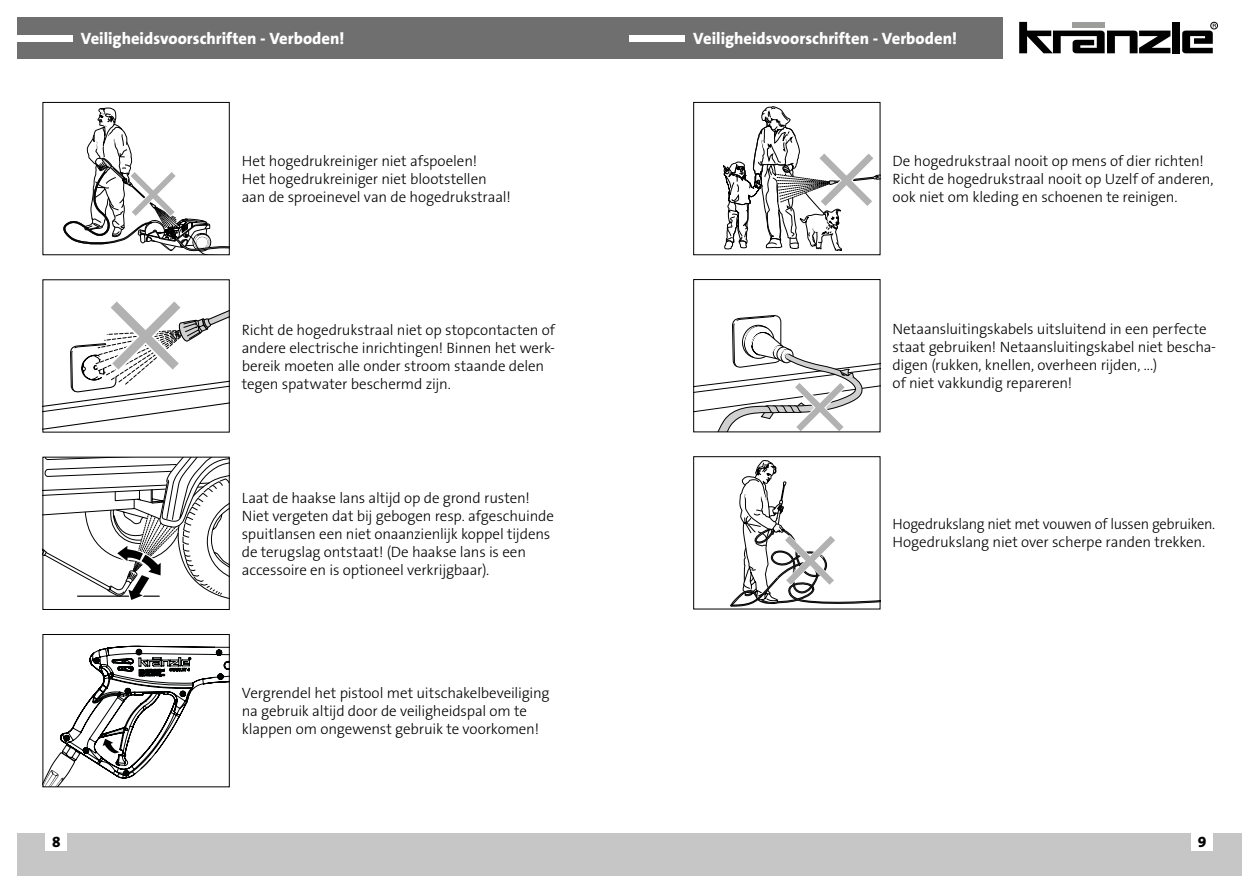
<style>
.page{position:relative;width:1259px;height:893px;background:#fff}
.page>*{position:absolute;margin:0;border:0;box-sizing:border-box;transform-origin:0 0}
.t1{font:16.5px "The Sans LP8 Ex Bld";color:#fff}
.t2{font:15px/18px "The Sans LP3 Lig";letter-spacing:-.01em;color:#000}
.t3{font:15px "The Sans LP8 Ex Bld";color:#000}
</style>
<div class="page">
<div style="left:629px;top:833px;width:613px;height:43px;background:#c6c6c6"></div>
<div style="left:17px;top:833px;width:612px;height:43px;background:#c6c6c6"></div>
<div style="left:1191px;top:833px;width:22px;height:18px;background:#fff"></div>
<div style="left:46px;top:833px;width:21px;height:18px;background:#fff"></div>
<div style="left:17px;top:17px;width:985px;height:41px;background:#706f6f"></div>
<div style="left:17px;top:35px;width:55px;height:6px;background:#fff"></div>
<div style="left:629px;top:35px;width:56px;height:6px;background:#fff"></div>
<svg style="left:1019px;top:22px;width:151px;height:31px"></svg>
<div style="left:1172px;top:22px;width:7px;height:31px;background:#000"></div>
<div style="left:1210px;top:22px;width:7px;height:7px;border:1px solid #000;border-radius:50%"></div>
<svg style="left:1182px;top:24px;width:34px;height:29px"></svg>
<svg style="left:44px;top:301px;width:184px;height:129px"></svg>
<svg style="left:695px;top:315px;width:183px;height:115px"></svg>
<div style="left:693px;top:279px;width:187px;height:153px;border:1px solid #000"></div>
<svg style="left:730px;top:460px;width:148px;height:146px"></svg>
<div style="left:693px;top:456px;width:187px;height:153px;border:1px solid #000"></div>
<svg style="left:723px;top:106px;width:155px;height:145px"></svg>
<div style="left:693px;top:102px;width:187px;height:153px;border:1px solid #000"></div>
<svg style="left:45px;top:459px;width:183px;height:141px"></svg>
<div style="left:43px;top:457px;width:187px;height:153px;border:1px solid #000"></div>
<svg style="left:64px;top:108px;width:164px;height:145px"></svg>
<div style="left:43px;top:102px;width:187px;height:153px;border:1px solid #000"></div>
<svg style="left:45px;top:645px;width:183px;height:140px"></svg>
<div style="left:43px;top:634px;width:187px;height:153px;border:1px solid #000"></div>
<p class="t1" style="left:81px;top:28px;width:265px">Veiligheidsvoorschriften - Verboden!</p>
<p class="t1" style="left:693px;top:28px;width:265px">Veiligheidsvoorschriften - Verboden!</p>
<p class="t2" style="left:242px;top:152px;width:271px">Het hogedrukreiniger niet afspoelen!<br>Het hogedrukreiniger niet blootstellen aan de sproeinevel van de hogedrukstraal!</p>
<p class="t2" style="left:242px;top:321px;width:315px">Richt de hogedrukstraal niet op stopcontacten of andere electrische inrichtingen! Binnen het werk&shy;bereik moeten alle onder stroom staande delen tegen spatwater beschermd zijn.</p>
<p class="t2" style="left:242px;top:489px;width:314px">Laat de haakse lans altijd op de grond rusten!<br>Niet vergeten dat bij gebogen resp. afgeschuinde spuitlansen een niet onaanzienlijk koppel tijdens de terugslag ontstaat! (De haakse lans is een accessoire en is optioneel verkrijgbaar).</p>
<p class="t2" style="left:242px;top:684px;width:309px">Vergrendel het pistool met uitschakelbeveiliging na gebruik altijd door de veiligheidspal om te klappen om ongewenst gebruik te voorkomen!</p>
<p class="t2" style="left:892px;top:152px;width:322px">De hogedrukstraal nooit op mens of dier richten!<br>Richt de hogedrukstraal nooit op Uzelf of anderen, ook niet om kleding en schoenen te reinigen.</p>
<p class="t2" style="left:892px;top:320px;width:325px">Netaansluitingskabels uitsluitend in een perfecte staat gebruiken! Netaansluitingskabel niet bescha&shy;digen (rukken, knellen, overheen rijden, ...)<br>of niet vakkundig repareren!</p>
<p class="t2" style="left:892px;top:515px;width:324px">Hogedrukslang niet met vouwen of lussen gebruiken.<br>Hogedrukslang niet over scherpe randen trekken.</p>
<p class="t3" style="left:52px;top:832px;width:10px">8</p>
<p class="t3" style="left:1198px;top:832px;width:10px">9</p>
</div>
